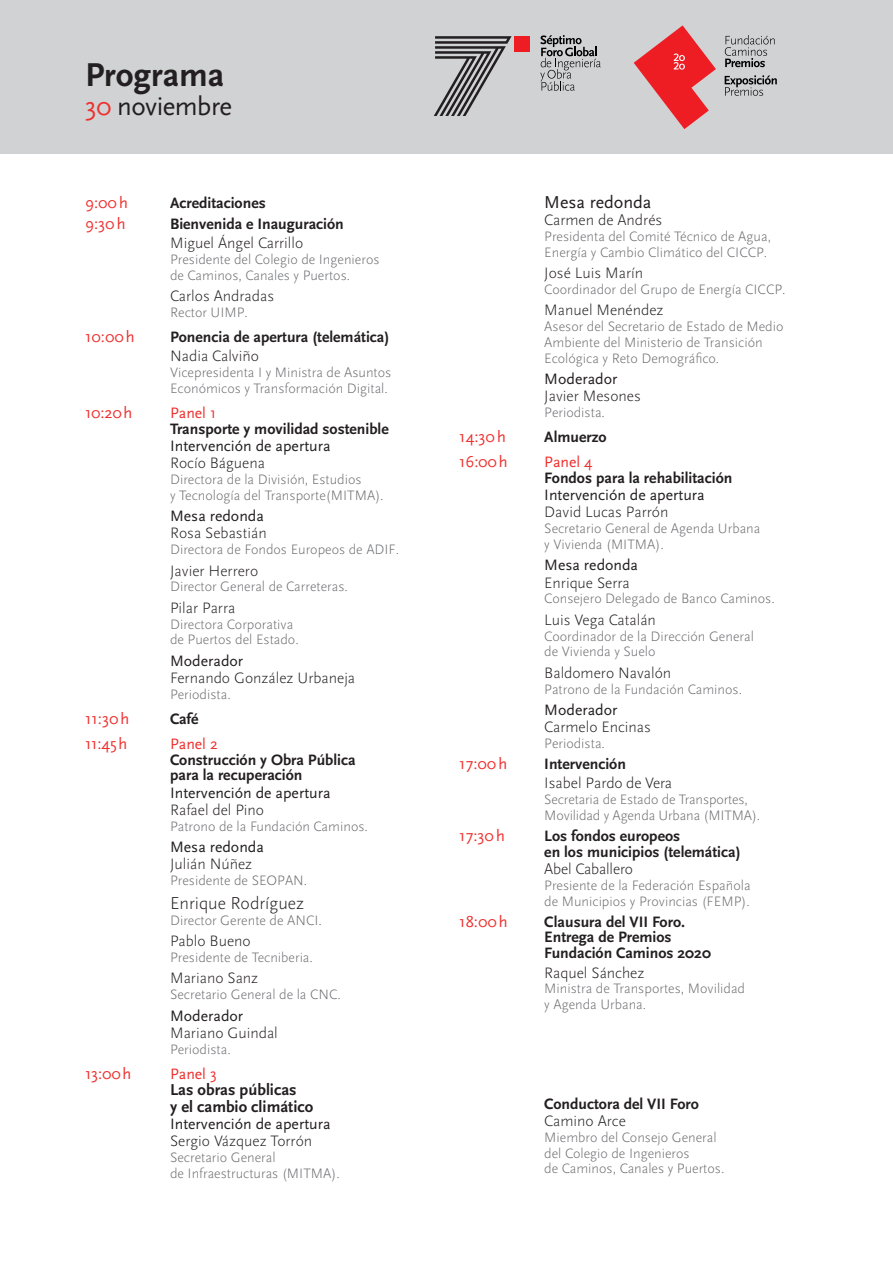
<style>
.page{position:relative;width:893px;height:1263px;background:#fff}
.page>*{position:absolute;margin:0;border:0;box-sizing:border-box;transform-origin:0 0}
.t1{font:700 34.5px "Scala Sans Pro";color:#231f20}
.t2{font:27px "Scala Sans Pro";letter-spacing:-.02em;color:#231f20}
.Cargo_Ponente{font:300 18px "Scala Sans Pro";color:#231f20}
.Cargo_Ponente-2{font:18px "Scala Sans Pro";color:#231f20}
.ponencias{font:16.5px "Scala Sans Pro";color:#ee302e}
.ponencias-2{font:700 16.5px/16.5px "Scala Sans Pro";color:#231f20}
.Ponentes{font:300 15.75px "Scala Sans Pro";color:#231f20}
.ponencias-3{font:700 15.75px/15.8px "Scala Sans Pro";color:#231f20}
.Tipo_de_ponente{font:15.75px "Scala Sans Pro";color:#231f20}
.ponencias-4{font:300 15.75px/19.5px "Scala Sans Pro";color:#231f20}
.ponencias-5{font:15.75px "Scala Sans Pro";color:#ee302e}
.Tipo_de_ponente-2{font:700 15.75px "Scala Sans Pro";color:#231f20}
.Ponentes-2{font:15.75px "Scala Sans Pro";color:#231f20}
.Cargo_Ponente-3{font:300 14.25px/15.8px "Scala Sans Pro";color:#6c6d70}
.s1{color:#ee302e}
.s2{font-weight:300}
.s3{font-weight:700}
</style>
<div class="page">
<div style="left:0;top:0;width:893px;height:153px;background:#d1d2d4"></div>
<svg style="left:725px;top:75px;width:52px;height:21px"></svg>
<svg style="left:725px;top:35px;width:50px;height:32px"></svg>
<svg style="left:434px;top:36px;width:78px;height:80px"></svg>
<div style="left:515px;top:36px;width:15px;height:16px;background:#ee1d23"></div>
<svg style="left:540px;top:35px;width:61px;height:56px"></svg>
<svg style="left:634px;top:25px;width:82px;height:104px"></svg>
<p class="t1" style="left:85px;top:54px;width:141px">Programa</p>
<p class="t2" style="left:85px;top:91px;width:149px"><span class="s1">30</span> noviembre</p>
<p class="ponencias" style="left:85px;top:193px;width:44px">9:00h</p>
<p class="ponencias-3" style="left:170px;top:195px;width:97px">Acreditaciones</p>
<p class="ponencias" style="left:85px;top:213px;width:42px">9:30h</p>
<p class="ponencias-3" style="left:170px;top:214px;width:175px;line-height:19.5px">Bienvenida e Inauguración<br><span class="s2">Miguel Ángel Carrillo</span></p>
<p class="Cargo_Ponente-3" style="left:170px;top:251px;width:211px">Presidente del Colegio de Ingenieros de Caminos, Canales y Puertos.</p>
<p class="Ponentes" style="left:170px;top:287px;width:106px">Carlos Andradas</p>
<p class="Cargo_Ponente-3" style="left:170px;top:304px;width:79px">Rector UIMP.</p>
<p class="ponencias" style="left:85px;top:327px;width:51px">10:00h</p>
<p class="ponencias-3" style="left:170px;top:327px;width:221px;line-height:19.5px">Ponencia de apertura (telemática)<br><span class="s2">Nadia Calviño</span></p>
<p class="Cargo_Ponente-3" style="left:170px;top:365px;width:223px">Vicepresidenta I y Ministra de Asuntos<br>Económicos y Transformación Digital.</p>
<p class="ponencias" style="left:85px;top:403px;width:49px">10:20h</p>
<p class="ponencias-5" style="left:170px;top:403px;width:48px">Panel 1</p>
<p class="ponencias-3" style="left:170px;top:421px;width:220px">Transporte y movilidad sostenible</p>
<p class="Tipo_de_ponente" style="left:170px;top:436px;width:162px">Intervención de apertura</p>
<p class="Ponentes" style="left:170px;top:454px;width:96px">Rocío Báguena</p>
<p class="Cargo_Ponente-3" style="left:170px;top:471px;width:215px">Directora de la División, Estudios<br>y Tecnología del Transporte(MITMA).</p>
<p class="Tipo_de_ponente" style="left:170px;top:507px;width:95px">Mesa redonda</p>
<p class="Ponentes" style="left:170px;top:524px;width:98px">Rosa Sebastián</p>
<p class="Cargo_Ponente-3" style="left:170px;top:542px;width:231px">Directora de Fondos Europeos de ADIF.</p>
<p class="Ponentes" style="left:170px;top:561px;width:90px">Javier Herrero</p>
<p class="Cargo_Ponente-3" style="left:170px;top:579px;width:179px">Director General de Carreteras.</p>
<p class="Ponentes" style="left:170px;top:599px;width:67px">Pilar Parra</p>
<p class="Cargo_Ponente-3" style="left:170px;top:616px;width:130px">Directora Corporativa de Puertos del Estado.</p>
<p class="Tipo_de_ponente" style="left:170px;top:651px;width:75px">Moderador</p>
<p class="Ponentes" style="left:170px;top:669px;width:187px">Fernando González Urbaneja</p>
<p class="Cargo_Ponente-3" style="left:170px;top:686px;width:62px">Periodista.</p>
<p class="ponencias" style="left:85px;top:709px;width:46px">11:30h</p>
<p class="ponencias-3" style="left:170px;top:711px;width:30px">Café</p>
<p class="ponencias" style="left:85px;top:734px;width:44px">11:45h</p>
<p class="ponencias-5" style="left:170px;top:734px;width:49px">Panel 2</p>
<p class="ponencias-3" style="left:170px;top:752px;width:187px">Construcción y Obra Pública para la recuperación</p>
<p class="Tipo_de_ponente" style="left:170px;top:783px;width:162px">Intervención de apertura</p>
<p class="Ponentes" style="left:170px;top:801px;width:96px">Rafael del Pino</p>
<p class="Cargo_Ponente-3" style="left:170px;top:818px;width:199px">Patrono de la Fundación Caminos.</p>
<p class="Tipo_de_ponente" style="left:170px;top:838px;width:95px">Mesa redonda</p>
<p class="Ponentes" style="left:170px;top:855px;width:84px">Julián Núñez</p>
<p class="Cargo_Ponente-3" style="left:170px;top:873px;width:139px">Presidente de SEOPAN.</p>
<p class="Cargo_Ponente" style="left:170px;top:893px;width:135px">Enrique Rodríguez</p>
<p class="Cargo_Ponente-3" style="left:170px;top:912px;width:153px">Director Gerente de ANCI.</p>
<p class="Ponentes" style="left:170px;top:932px;width:82px">Pablo Bueno</p>
<p class="Cargo_Ponente-3" style="left:170px;top:949px;width:144px">Presidente de Tecniberia.</p>
<p class="Ponentes" style="left:170px;top:969px;width:90px">Mariano Sanz</p>
<p class="Cargo_Ponente-3" style="left:170px;top:987px;width:172px">Secretario General de la CNC.</p>
<p class="Tipo_de_ponente" style="left:170px;top:1006px;width:75px">Moderador</p>
<p class="Ponentes" style="left:170px;top:1024px;width:109px">Mariano Guindal</p>
<p class="Cargo_Ponente-3" style="left:170px;top:1041px;width:62px">Periodista.</p>
<p class="ponencias" style="left:85px;top:1063px;width:48px">13:00h</p>
<p class="ponencias-5" style="left:170px;top:1064px;width:48px">Panel 3</p>
<p class="ponencias-2" style="left:170px;top:1081px;width:145px">Las obras públicas<br>y el cambio climático</p>
<p class="Tipo_de_ponente" style="left:170px;top:1114px;width:162px">Intervención de apertura</p>
<p class="Ponentes" style="left:170px;top:1132px;width:144px">Sergio Vázquez Torrón</p>
<p class="Cargo_Ponente-3" style="left:170px;top:1149px;width:171px">Secretario General<br>de Infraestructuras (MITMA).</p>
<p class="Cargo_Ponente-2" style="left:544px;top:191px;width:109px">Mesa redonda</p>
<p class="Ponentes" style="left:544px;top:211px;width:120px">Carmen de Andrés</p>
<p class="Cargo_Ponente-3" style="left:544px;top:228px;width:228px">Presidenta del Comité Técnico de Agua,<br>Energía y Cambio Climático del CICCP.</p>
<p class="Ponentes" style="left:544px;top:264px;width:100px">José Luis Marín</p>
<p class="Cargo_Ponente-3" style="left:544px;top:281px;width:243px">Coordinador del Grupo de Energía CICCP.</p>
<p class="Ponentes" style="left:544px;top:301px;width:121px">Manuel Menéndez</p>
<p class="Cargo_Ponente-3" style="left:544px;top:319px;width:241px">Asesor del Secretario de Estado de Medio<br>Ambiente del Ministerio de Transición<br>Ecológica y Reto Demográfico.</p>
<p class="Tipo_de_ponente" style="left:544px;top:370px;width:75px">Moderador</p>
<p class="Ponentes" style="left:544px;top:387px;width:98px">Javier Mesones</p>
<p class="Cargo_Ponente-3" style="left:544px;top:405px;width:62px">Periodista.</p>
<p class="ponencias" style="left:459px;top:427px;width:48px">14:30h</p>
<p class="ponencias-3" style="left:544px;top:429px;width:64px">Almuerzo</p>
<p class="ponencias" style="left:459px;top:452px;width:50px">16:00h</p>
<p class="ponencias-5" style="left:544px;top:453px;width:50px">Panel 4</p>
<p class="ponencias-3" style="left:544px;top:470px;width:190px">Fondos para la rehabilitación</p>
<p class="Tipo_de_ponente" style="left:544px;top:486px;width:162px">Intervención de apertura</p>
<p class="Ponentes" style="left:544px;top:503px;width:126px">David Lucas Parrón</p>
<p class="Cargo_Ponente-3" style="left:544px;top:521px;width:218px">Secretario General de Agenda Urbana y Vivienda (MITMA).</p>
<p class="Tipo_de_ponente" style="left:544px;top:556px;width:95px">Mesa redonda</p>
<p class="Ponentes" style="left:544px;top:573px;width:87px">Enrique Serra</p>
<p class="Cargo_Ponente-3" style="left:544px;top:591px;width:232px">Consejero Delegado de Banco Caminos.</p>
<p class="Ponentes" style="left:544px;top:611px;width:113px">Luis Vega Catalán</p>
<p class="Cargo_Ponente-3" style="left:544px;top:628px;width:211px">Coordinador de la Dirección General de Vivienda y Suelo</p>
<p class="Ponentes" style="left:544px;top:664px;width:129px">Baldomero Navalón</p>
<p class="Cargo_Ponente-3" style="left:544px;top:681px;width:199px">Patrono de la Fundación Caminos.</p>
<p class="Ponentes-2" style="left:544px;top:701px;width:75px">Moderador</p>
<p class="Ponentes" style="left:544px;top:718px;width:108px">Carmelo Encinas</p>
<p class="Cargo_Ponente-3" style="left:544px;top:736px;width:62px">Periodista.</p>
<p class="ponencias" style="left:459px;top:754px;width:49px">17:00h</p>
<p class="ponencias-4" style="left:544px;top:754px;width:129px"><span class="s3">Intervención<br></span>Isabel Pardo de Vera</p>
<p class="Cargo_Ponente-3" style="left:544px;top:792px;width:218px">Secretaria de Estado de Transportes,<br>Movilidad y Agenda Urbana (MITMA).</p>
<p class="ponencias" style="left:459px;top:825px;width:47px">17:30h</p>
<p class="ponencias-3" style="left:544px;top:827px;width:198px;line-height:16.5px">Los fondos europeos<br>en los municipios (telemática)</p>
<p class="Ponentes" style="left:544px;top:860px;width:90px">Abel Caballero</p>
<p class="Cargo_Ponente-3" style="left:544px;top:878px;width:208px">Presiente de la Federación Española de Municipios y Provincias (FEMP).</p>
<p class="ponencias" style="left:459px;top:911px;width:50px">18:00h</p>
<p class="ponencias-3" style="left:544px;top:914px;width:168px">Clausura del VII Foro.<br>Entrega de Premios<br>Fundación Caminos 2020</p>
<p class="ponencias-4" style="left:544px;top:963px;width:102px">Raquel Sánchez</p>
<p class="Cargo_Ponente-3" style="left:544px;top:981px;width:202px">Ministra de Transportes, Movilidad y Agenda Urbana.</p>
<p class="Tipo_de_ponente-2" style="left:544px;top:1094px;width:156px">Conductora del VII Foro</p>
<p class="Ponentes" style="left:544px;top:1112px;width:83px">Camino Arce</p>
<p class="Cargo_Ponente-3" style="left:544px;top:1129px;width:182px">Miembro del Consejo General del Colegio de Ingenieros<br>de Caminos, Canales y Puertos.</p>
</div>
